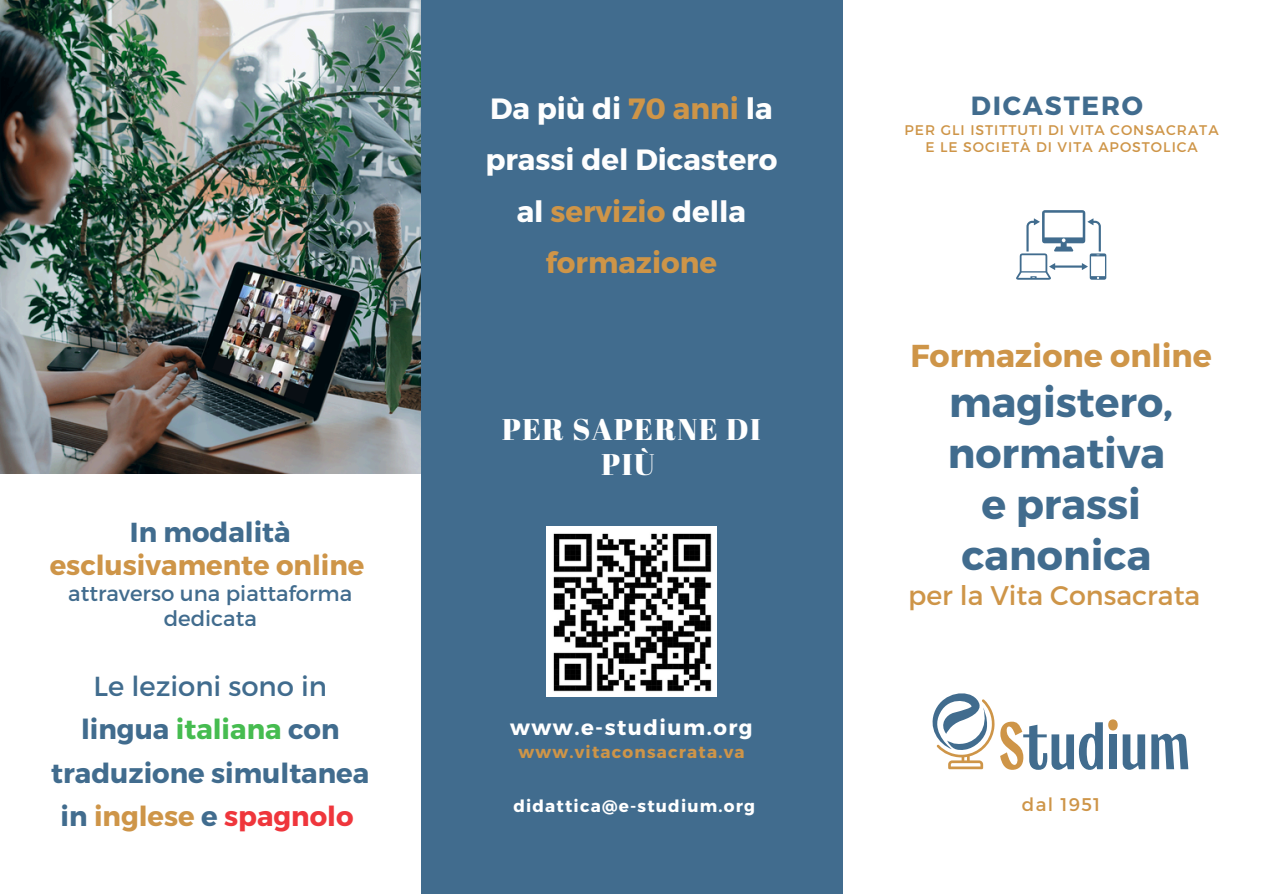
<style>
.page{position:relative;width:1263px;height:894px;background:#fff}
.page>*{position:absolute;margin:0;border:0;box-sizing:border-box;transform-origin:0 0}
.t1{font:700 41.1px/50.8px "Montserrat";color:#416c8e;text-align:center}
.t2{font:700 31.65px "Montserrat";color:#ce9548}
.t3{font:29.85px/35px "Abril Fatface";letter-spacing:.05em;color:#fff;text-align:center}
.t4{font:700 29.25px/51.4px "Montserrat";color:#fefefe;text-align:center}
.t5{font:700 27.45px/43.3px "Montserrat";color:#416c8e;text-align:center}
.t6{font:700 27.45px/33.2px "Montserrat";color:#ce9548;text-align:center}
.t7{font:26.85px "Montserrat";color:#ce9548}
.t8{font:700 26.25px "Montserrat";letter-spacing:.07em;color:#416c8e}
.t9{font:21.3px/25px "Montserrat";color:#416c8e;text-align:center}
.t10{font:700 21.3px "Montserrat";letter-spacing:.07em;color:#fff}
.t11{font:18.3px "Montserrat";letter-spacing:.07em;color:#ce9548}
.t12{font:700 16.95px "Montserrat";letter-spacing:.07em;color:#fff}
.t13{font:700 16.95px "Montserrat";letter-spacing:.07em;color:#ce9548}
.t14{font:13.95px/17.5px "Montserrat";letter-spacing:.07em;color:#ce9548;text-align:center}
.s1{color:#416c8e}
.s2{font-weight:400}
.s3{color:#46bc50}
.s4{color:#ce9548}
.s5{color:#ef363c}
</style>
<div class="page">
<div style="left:421px;top:0;width:421px;height:893px;background:#416c8e"></div>
<div style="left:1109px;top:734px;width:8px;height:35px;background:#416c8e"></div>
<svg style="left:1123px;top:734px;width:22px;height:35px"></svg>
<svg style="left:1151px;top:733px;width:37px;height:36px"></svg>
<svg style="left:932px;top:693px;width:171px;height:76px"></svg>
<div style="left:1108px;top:719px;width:10px;height:11px;background:#ce9548;border-radius:50%"></div>
<img style="left:0;top:0;width:421px;height:474px">
<svg style="left:1016px;top:210px;width:90px;height:70px"></svg>
<img style="left:547px;top:526px;width:169px;height:170px">
<h4 class="t6" style="left:50px;top:514px;width:316px"><span class="s1">In modalità </span>esclusivamente online</h4>
<h4 class="t9" style="left:68px;top:579px;width:286px">attraverso una piattaforma dedicata</h4>
<h3 class="t5" style="left:51px;top:662px;width:320px"><span class="s2">Le lezioni sono in </span>lingua <span class="s3">italiana</span> con traduzione simultanea in <span class="s4">inglese</span> e <span class="s5">spagnolo</span></h3>
<p class="t4" style="left:485px;top:81px;width:294px">Da più di <span class="s4">70 anni</span> la prassi del Dicastero al <span class="s4">servizio</span> della <span class="s4">formazione</span></p>
<p class="t8" style="left:971px;top:89px;width:174px">DICASTERO</p>
<p class="t14" style="left:905px;top:120px;width:316px">PER GLI ISTITTUTI DI VITA CONSACRATA<br>E LE SOCIETÀ DI VITA APOSTOLICA</p>
<h2 class="t3" style="left:502px;top:411px;width:260px">PER SAPERNE DI<br>PIÙ</h2>
<p class="t10" style="left:510px;top:713px;width:244px">www.e-studium.org</p>
<p class="t13" style="left:519px;top:741px;width:228px">www.vitaconsacrata.va</p>
<h6 class="t12" style="left:513px;top:795px;width:243px">didattica@e-studium.org</h6>
<h6 class="t2" style="left:910px;top:335px;width:303px">Formazione online</h6>
<h6 class="t1" style="left:948px;top:375px;width:227px">magistero, normativa e prassi canonica</h6>
<h6 class="t7" style="left:908px;top:578px;width:294px">per la Vita Consacrata</h6>
<h5 class="t11" style="left:1022px;top:792px;width:80px">dal 1951</h5>
</div>
